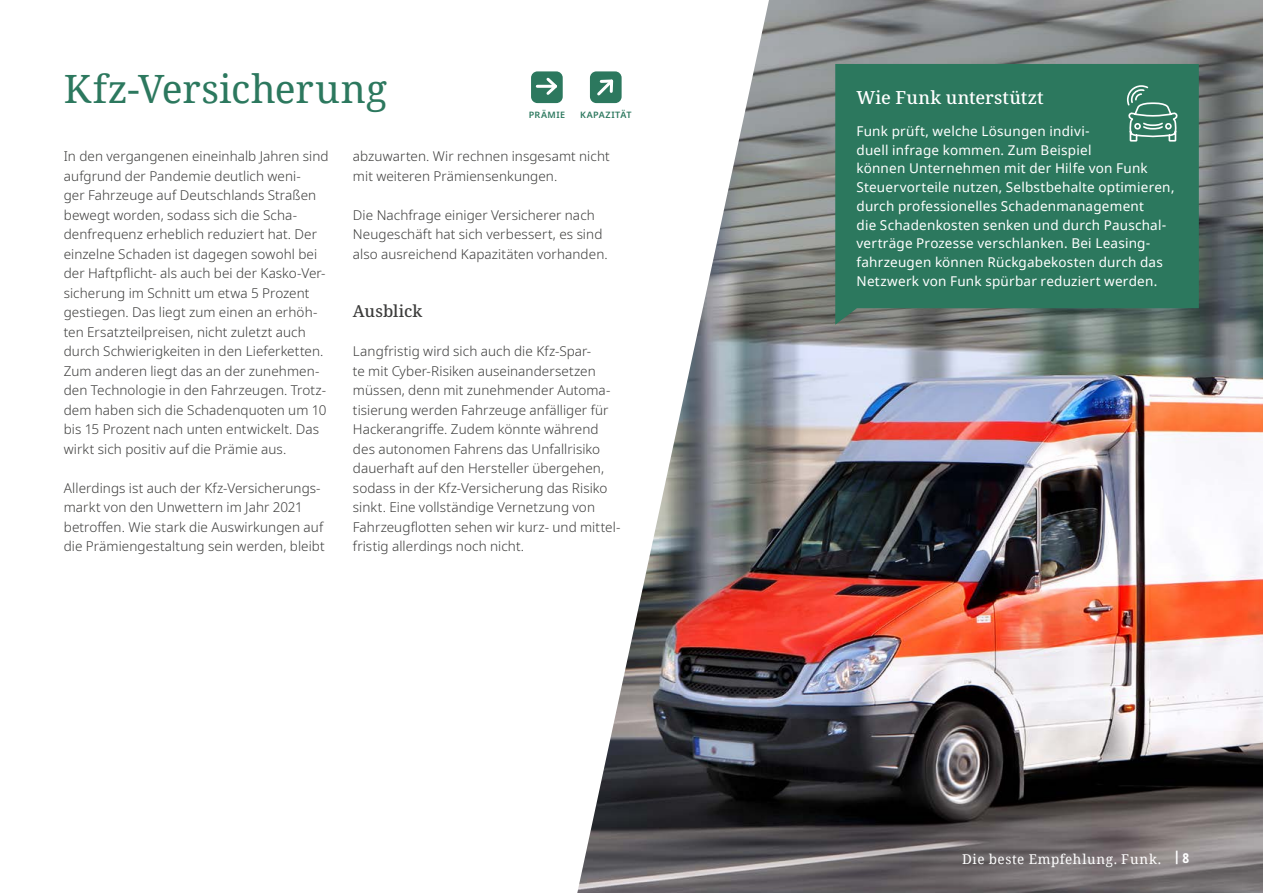
<style>
.page{position:relative;width:1263px;height:893px;background:#fff}
.page>*{position:absolute;margin:0;border:0;box-sizing:border-box;transform-origin:0 0}
.t1{font:39px "Noto Serif";letter-spacing:.005em;color:#2c785e}
.t2{font:500 18px "Noto Serif";letter-spacing:.01em;color:#fff}
.t3{font:500 16.5px "Noto Serif";letter-spacing:.005em;color:#3c3c3b}
.t4{font:300 13.5px/19.5px "Noto Sans";letter-spacing:.005em;color:#3c3c3b}
.t5{font:13.5px/18.8px "Noto Sans";letter-spacing:.015em;color:#fff}
.t6{font:13.5px "Noto Serif";letter-spacing:.045em;color:#fff}
.t7{font:600 9px "Noto Sans";letter-spacing:.05em;color:#2c785e}
.s1{font-family:"Noto Sans";font-weight:700;font-stretch:condensed}
</style>
<div class="page">
<img style="left:577px;top:0;width:686px;height:893px">
<div style="left:531px;top:71px;width:32px;height:32px;background:#2c785e;border-radius:6px"></div>
<div style="left:590px;top:71px;width:32px;height:32px;background:#2c785e;border-radius:6px"></div>
<svg style="left:597px;top:79px;width:17px;height:17px"></svg>
<hr style="left:537px;top:85px;width:19px;height:3px;background:#fff">
<svg style="left:544px;top:77px;width:13px;height:18px"></svg>
<div style="left:835px;top:64px;width:364px;height:261px;background:#2c785e"></div>
<svg style="left:1128px;top:84px;width:50px;height:58px;background:#55927d"></svg>
<h1 class="t1" style="left:64px;top:62px;width:325px">Kfz-Versicherung</h1>
<p class="t7" style="left:529px;top:108px;width:38px">PRÄMIE</p>
<p class="t7" style="left:580px;top:108px;width:53px">KAPAZITÄT</p>
<p class="t4" style="left:64px;top:147px;width:266px">In den vergangenen eineinhalb Jahren sind aufgrund der Pandemie deutlich weni-<br>ger Fahrzeuge auf Deutschlands Straßen bewegt worden, sodass sich die Scha&shy;denfrequenz erheblich reduziert hat. Der einzelne Schaden ist dagegen sowohl bei der Haftpflicht- als auch bei der Kasko-Ver&shy;sicherung im Schnitt um etwa 5 Prozent gestiegen. Das liegt zum einen an erhöh&shy;ten Ersatzteilpreisen, nicht zuletzt auch durch Schwierigkeiten in den Lieferketten.<br>Zum anderen liegt das an der zunehmen&shy;den Technologie in den Fahrzeugen. Trotz&shy;dem haben sich die Schadenquoten um 10 bis 15 Prozent nach unten entwickelt. Das wirkt sich positiv auf die Prämie aus.</p>
<p class="t4" style="left:64px;top:478px;width:262px">Allerdings ist auch der Kfz-Versicherungs&shy;markt von den Unwettern im Jahr 2021 betroffen. Wie stark die Auswirkungen auf die Prämiengestaltung sein werden, bleibt</p>
<p class="t4" style="left:353px;top:147px;width:258px">abzuwarten. Wir rechnen insgesamt nicht mit weiteren Prämiensenkungen.</p>
<p class="t4" style="left:353px;top:205px;width:256px">Die Nachfrage einiger Versicherer nach<br>Neugeschäft hat sich verbessert, es sind also ausreichend Kapazitäten vorhanden.</p>
<p class="t3" style="left:353px;top:300px;width:71px">Ausblick</p>
<p class="t4" style="left:353px;top:342px;width:269px">Langfristig wird sich auch die Kfz-Spar-<br>te mit Cyber-Risiken auseinandersetzen müssen, denn mit zunehmender Automa&shy;tisierung werden Fahrzeuge anfälliger für Hackerangriffe. Zudem könnte während des autonomen Fahrens das Unfallrisiko dauerhaft auf den Hersteller übergehen, sodass in der Kfz-Versicherung das Risiko sinkt. Eine vollständige Vernetzung von Fahrzeugflotten sehen wir kurz- und mittel&shy;fristig allerdings noch nicht.</p>
<h2 class="t2" style="left:856px;top:86px;width:189px">Wie Funk unterstützt</h2>
<p class="t5" style="left:856px;top:122px;width:319px">Funk prüft, welche Lösungen indivi-<br>duell infrage kommen. Zum Beispiel<br>können Unternehmen mit der Hilfe von Funk Steuervorteile nutzen, Selbstbehalte optimieren, durch professionelles Schadenmanagement<br>die Schadenkosten senken und durch Pauschal&shy;verträge Prozesse verschlanken. Bei Leasing&shy;fahrzeugen können Rückgabekosten durch das Netzwerk von Funk spürbar reduziert werden.</p>
<p class="t6" style="left:962px;top:849px;width:229px">Die beste Empfehlung. Funk. <sup>|</sup> <span class="s1">8</span></p>
</div>
